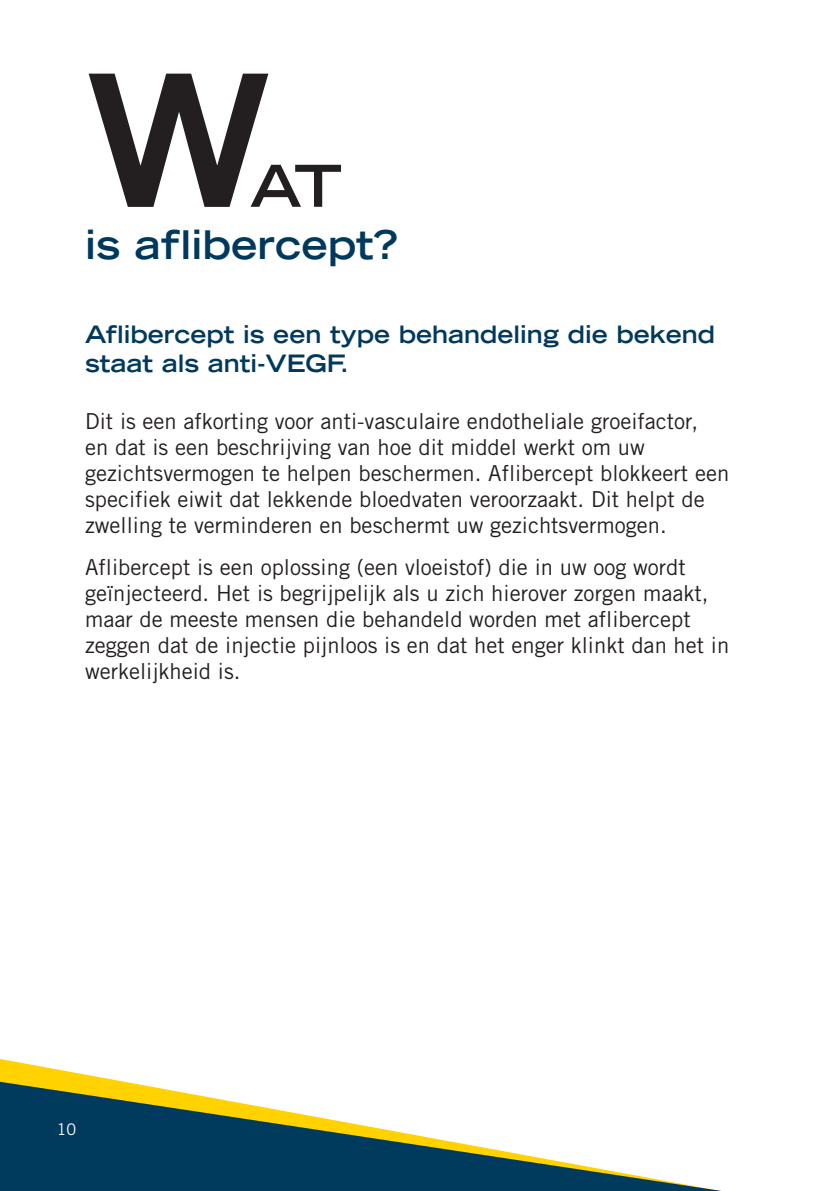
<style>
.page{position:relative;width:840px;height:1191px;background:#fff}
.page>*{position:absolute;margin:0;border:0;box-sizing:border-box;transform-origin:0 0}
.t1{font:700 expanded 183.2px "Trade Gothic LT Std";color:#231f20}
.t2{font:700 expanded 57.8px "Trade Gothic LT Std";color:#231f20}
.t3{font:700 expanded 39.4px "Trade Gothic LT Std";color:#00395c}
.Kleine_koptekst{font:700 expanded 24px/28.8px "Trade Gothic LT Std";color:#00395c}
.Platte_tekst{font:22px/26px "Trade Gothic LT Std";color:#231f20}
.t4{font:16px "Trade Gothic LT Std";color:#fff}
</style>
<div class="page">
<svg style="left:0;top:1059px;width:109px;height:20px"></svg>
<svg style="left:0;top:1079px;width:722px;height:112px"></svg>
<p class="t1" style="left:85px;top:21px;width:188px">W</p>
<p class="t2" style="left:250px;top:148px;width:94px">AT</p>
<p class="t3" style="left:85px;top:219px;width:314px">is aflibercept?</p>
<p class="Kleine_koptekst" style="left:85px;top:319px;width:631px">Aflibercept is een type behandeling die bekend staat als anti-VEGF.</p>
<p class="Platte_tekst" style="left:85px;top:407px;width:645px">Dit is een afkorting voor anti-vasculaire endotheliale groeifactor,<br>en dat is een beschrijving van hoe dit middel werkt om uw gezichtsvermogen te helpen beschermen. Aflibercept blokkeert een specifiek eiwit dat lekkende bloedvaten veroorzaakt. Dit helpt de zwelling te verminderen en beschermt uw gezichtsvermogen.</p>
<p class="Platte_tekst" style="left:85px;top:553px;width:645px">Aflibercept is een oplossing (een vloeistof) die in uw oog wordt geïnjecteerd. Het is begrijpelijk als u zich hierover zorgen maakt, maar de meeste mensen die behandeld worden met aflibercept zeggen dat de injectie pijnloos is en dat het enger klinkt dan het in werkelijkheid is.</p>
<p class="t4" style="left:57px;top:1119px;width:21px">10</p>
</div>
